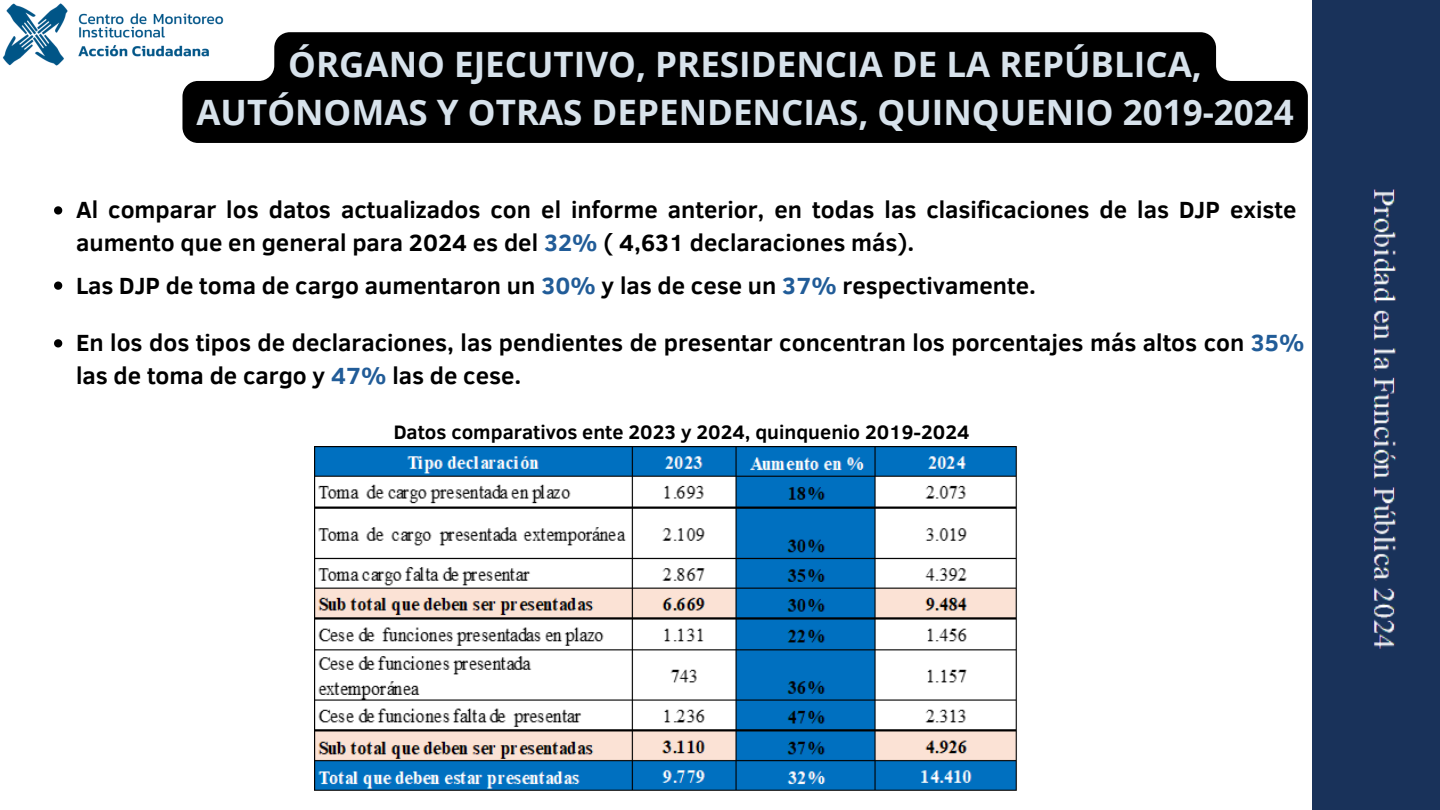
<style>
.page{position:relative;width:1440px;height:810px;background:#fff}
.page>*{position:absolute;margin:0;border:0;box-sizing:border-box;transform-origin:0 0}
.t1{font:700 35px/48.8px "Open Sans";color:#d7e2eb;text-align:center}
.t2{font:700 24px/33px "Clear Sans";color:#000}
.t3{font:700 20px "Clear Sans";color:#000}
.s1{color:#215c98}
</style>
<div class="page">
<div style="left:1312px;top:0;width:128px;height:810px;background:#19325a"></div>
<img style="left:1340px;top:148px;width:72px;height:544px">
<img style="left:2px;top:3px;width:222px;height:63px">
<img style="left:314px;top:446px;width:703px;height:345px">
<svg style="left:182px;top:32px;width:1126px;height:111px;fill:#000"></svg>
<svg style="left:54px;top:206px;width:8px;height:9px"></svg>
<svg style="left:54px;top:339px;width:8px;height:8px"></svg>
<svg style="left:54px;top:282px;width:8px;height:8px"></svg>
<p class="t1" style="left:196px;top:39px;width:1099px">ÓRGANO EJECUTIVO, PRESIDENCIA DE LA REPÚBLICA,<br>AUTÓNOMAS Y OTRAS DEPENDENCIAS, QUINQUENIO 2019-2024</p>
<p class="t2" style="left:76px;top:192px;width:1222px">Al comparar los datos actualizados con el informe anterior, en todas las clasificaciones de las DJP existe aumento que en general para 2024 es del <span class="s1">32%</span> ( 4,631 declaraciones más).</p>
<p class="t2" style="left:76px;top:267px;width:961px">Las DJP de toma de cargo aumentaron un <span class="s1">30%</span> y las de cese un <span class="s1">37%</span> respectivamente.</p>
<p class="t2" style="left:76px;top:325px;width:1230px">En los dos tipos de declaraciones, las pendientes de presentar concentran los porcentajes más altos con <span class="s1">35% </span>las de toma de cargo y <span class="s1">47%</span> las de cese.</p>
<p class="t3" style="left:394px;top:418px;width:577px">Datos comparativos ente 2023 y 2024, quinquenio 2019-2024</p>
</div>
